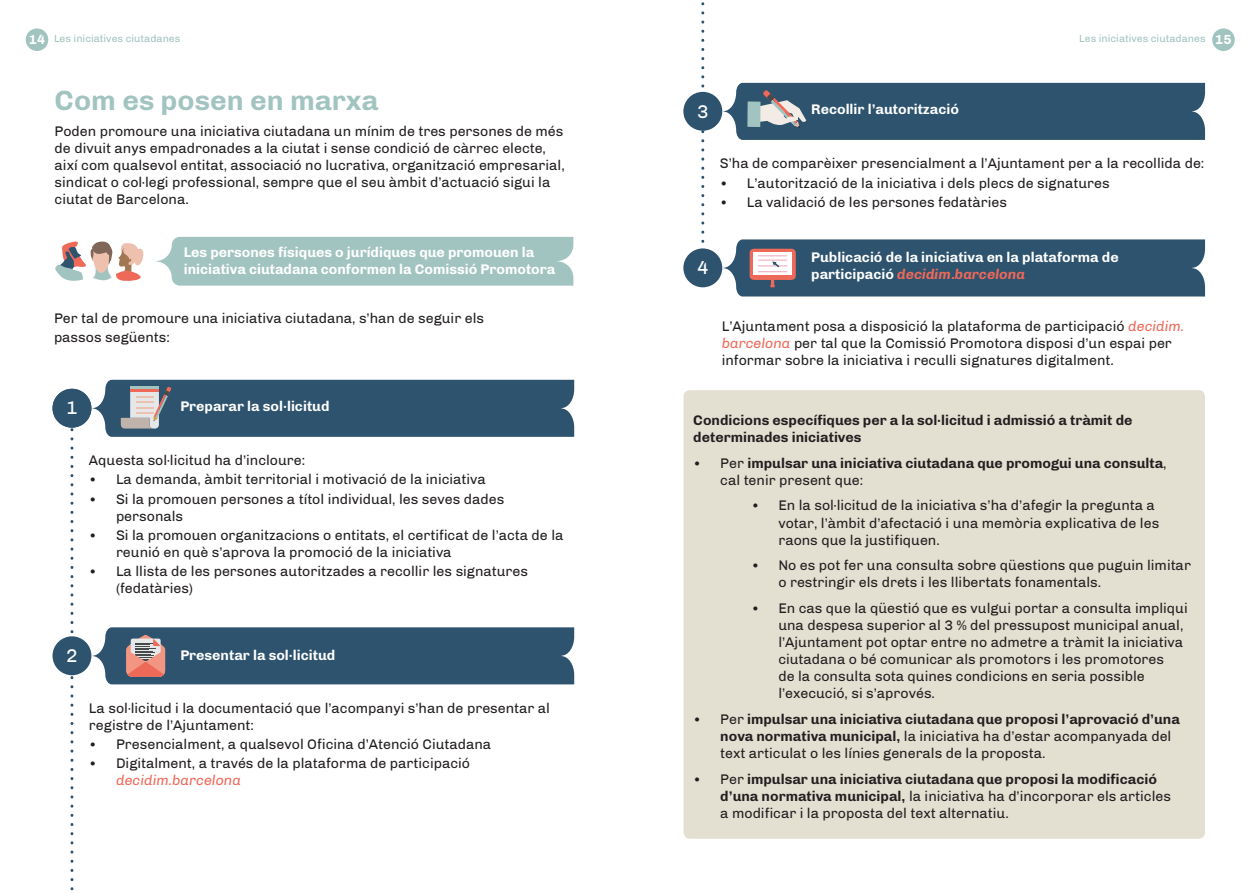
<style>
.page{position:relative;width:1259px;height:893px;background:#fff}
.page>*{position:absolute;margin:0;border:0;box-sizing:border-box;transform-origin:0 0}
.t1{font:700 28.5px "Chivo";color:#a2c4c0}
.t2{font:18.9px "Chivo";color:#fff}
.t3{font:14.25px/17.1px "Chivo";color:#231f20}
.t4{font:700 14.25px/17.1px "Chivo";color:#fff}
.t5{font:700 14.25px/17.1px "Chivo";color:#231f20}
.t6{font:10.5px "Chivo";color:#a2c4c0}
.s1{font-weight:700;font-size:13.5px;color:#fff}
.s2{font-size:13.5px}
.s3{font-style:italic;color:#ef6959}
.s4{font-weight:400;font-size:13.5px}
.s5{font-weight:400}
.s6{font-weight:700}
</style>
<div class="page">
<div style="left:26px;top:28px;width:22px;height:23px;background:#a2c4c0;border-radius:50%"></div>
<div style="left:1212px;top:28px;width:22px;height:23px;background:#a2c4c0;border-radius:50%"></div>
<svg style="left:701px;top:2px;width:3px;height:241px"></svg>
<svg style="left:70px;top:428px;width:3px;height:463px"></svg>
<div style="left:683px;top:390px;width:522px;height:449px;background:#e3dfd1;border-radius:6px"></div>
<div style="left:156px;top:237px;width:417px;height:49px;background:#a2c4c0"></div>
<svg style="left:55px;top:241px;width:89px;height:40px"></svg>
<div style="left:53px;top:389px;width:38px;height:39px;background:#2e536e;border-radius:50%"></div>
<div style="left:53px;top:636px;width:38px;height:39px;background:#2e536e;border-radius:50%"></div>
<div style="left:683px;top:92px;width:39px;height:39px;background:#2e536e;border-radius:50%"></div>
<svg style="left:92px;top:380px;width:482px;height:57px;background:#3d5e76"></svg>
<svg style="left:92px;top:627px;width:482px;height:57px;background:#3e5c74"></svg>
<svg style="left:723px;top:83px;width:482px;height:57px;background:#3b5d76"></svg>
<div style="left:683px;top:248px;width:39px;height:39px;background:#2e536e;border-radius:50%"></div>
<svg style="left:723px;top:239px;width:482px;height:57px;background:#405e77"></svg>
<p class="t6" style="left:29px;top:32px;width:153px"><span class="s1">14</span> Les iniciatives ciutadanes</p>
<p class="t6" style="left:1079px;top:32px;width:154px">Les iniciatives ciutadanes <span class="s1">15</span></p>
<h1 class="t1" style="left:55px;top:84px;width:325px">Com es posen en marxa</h1>
<p class="t3" style="left:55px;top:122px;width:511px">Poden promoure una iniciativa ciutadana un mínim de tres persones de més de divuit anys empadronades a la ciutat i sense condició de càrrec electe, així com qualsevol entitat, associació no lucrativa, organització empresarial, sindicat o col·legi professional, sempre que el seu àmbit d’actuació sigui la ciutat de Barcelona.</p>
<p class="t4" style="left:184px;top:244px;width:373px">Les persones físiques o jurídiques que promouen la iniciativa ciutadana conformen la Comissió Promotora</p>
<p class="t3" style="left:54px;top:308px;width:432px;line-height:19.5px">Per tal de promoure una iniciativa ciutadana, s’han de seguir els passos següents:</p>
<h2 class="t2" style="left:66px;top:397px;width:13px">1</h2>
<p class="t4" style="left:180px;top:398px;width:151px">Preparar la sol·licitud</p>
<p class="t3" style="left:89px;top:452px;width:218px">Aquesta sol·licitud ha d’incloure:</p>
<p class="t3" style="left:89px;top:471px;width:398px"><span class="s2">•</span> La demanda, àmbit territorial i motivació de la iniciativa</p>
<p class="t3" style="left:116px;top:490px;width:390px;text-indent:-27px"><span class="s2">•</span> Si la promouen persones a títol individual, les seves dades personals</p>
<p class="t3" style="left:116px;top:527px;width:449px;text-indent:-27px"><span class="s2">•</span> Si la promouen organitzacions o entitats, el certificat de l’acta de la reunió en què s’aprova la promoció de la iniciativa</p>
<p class="t3" style="left:116px;top:563px;width:413px;text-indent:-27px"><span class="s2">•</span> La llista de les persones autoritzades a recollir les signatures (fedatàries)</p>
<h2 class="t2" style="left:66px;top:644px;width:13px">2</h2>
<p class="t4" style="left:180px;top:647px;width:156px">Presentar la sol·licitud</p>
<p class="t3" style="left:89px;top:699px;width:462px">La sol·licitud i la documentació que l’acompanyi s’han de presentar al registre de l’Ajuntament:</p>
<p class="t3" style="left:89px;top:736px;width:404px"><span class="s2">•</span> Presencialment, a qualsevol Oficina d’Atenció Ciutadana</p>
<p class="t3" style="left:116px;top:755px;width:355px;text-indent:-27px"><span class="s2">•</span> Digitalment, a través de la plataforma de participació <span class="s3">decidim.barcelona</span></p>
<h2 class="t2" style="left:697px;top:100px;width:13px">3</h2>
<p class="t4" style="left:811px;top:101px;width:149px">Recollir l’autorització</p>
<p class="t3" style="left:720px;top:155px;width:486px">S’ha de comparèixer presencialment a l’Ajuntament per a la recollida de:</p>
<p class="t3" style="left:720px;top:174px;width:391px"><span class="s2">•</span> L’autorització de la iniciativa i dels plecs de signatures</p>
<p class="t3" style="left:720px;top:193px;width:289px"><span class="s2">•</span> La validació de les persones fedatàries</p>
<h2 class="t2" style="left:697px;top:257px;width:13px">4</h2>
<p class="t4" style="left:811px;top:249px;width:309px">Publicació de la iniciativa en la plataforma de participació <span class="s3">decidim.barcelona</span></p>
<p class="t3" style="left:722px;top:318px;width:464px">L’Ajuntament posa a disposició la plataforma de participació <span class="s3">decidim. barcelona</span> per tal que la Comissió Promotora disposi d’un espai per informar sobre la iniciativa i reculli signatures digitalment.</p>
<p class="t5" style="left:693px;top:412px;width:441px">Condicions específiques per a la sol·licitud i admissió a tràmit de determinades iniciatives</p>
<p class="t5" style="left:720px;top:454px;width:448px;text-indent:-27px"><span class="s4">•</span> <span class="s5">Per</span> impulsar una iniciativa ciutadana que promogui una consulta<span class="s5">, cal tenir present que:</span></p>
<p class="t3" style="left:778px;top:497px;width:382px;text-indent:-27px"><span class="s2">•</span> En la sol·licitud de la iniciativa s’ha d’afegir la pregunta a votar, l’àmbit d’afectació i una memòria explicativa de les raons que la justifiquen.</p>
<p class="t3" style="left:778px;top:557px;width:414px;text-indent:-27px"><span class="s2">•</span> No es pot fer una consulta sobre qüestions que puguin limitar o restringir els drets i les llibertats fonamentals.</p>
<p class="t3" style="left:778px;top:600px;width:411px;text-indent:-27px"><span class="s2">•</span> En cas que la qüestió que es vulgui portar a consulta impliqui una despesa superior al 3 % del pressupost municipal anual, l’Ajuntament pot optar entre no admetre a tràmit la iniciativa ciutadana o bé comunicar als promotors i les promotores<br>de la consulta sota quines condicions en seria possible l’execució, si s’aprovés.</p>
<p class="t3" style="left:720px;top:711px;width:461px;text-indent:-27px"><span class="s2">•</span> Per <span class="s6">impulsar una iniciativa ciutadana que proposi l’aprovació d’una nova normativa municipal,</span> la iniciativa ha d’estar acompanyada del text articulat o les línies generals de la proposta.</p>
<p class="t3" style="left:720px;top:770px;width:452px;text-indent:-27px"><span class="s2">•</span> Per <span class="s6">impulsar una iniciativa ciutadana que proposi la modificació d’una normativa municipal,</span> la iniciativa ha d’incorporar els articles a modificar i la proposta del text alternatiu.</p>
</div>
